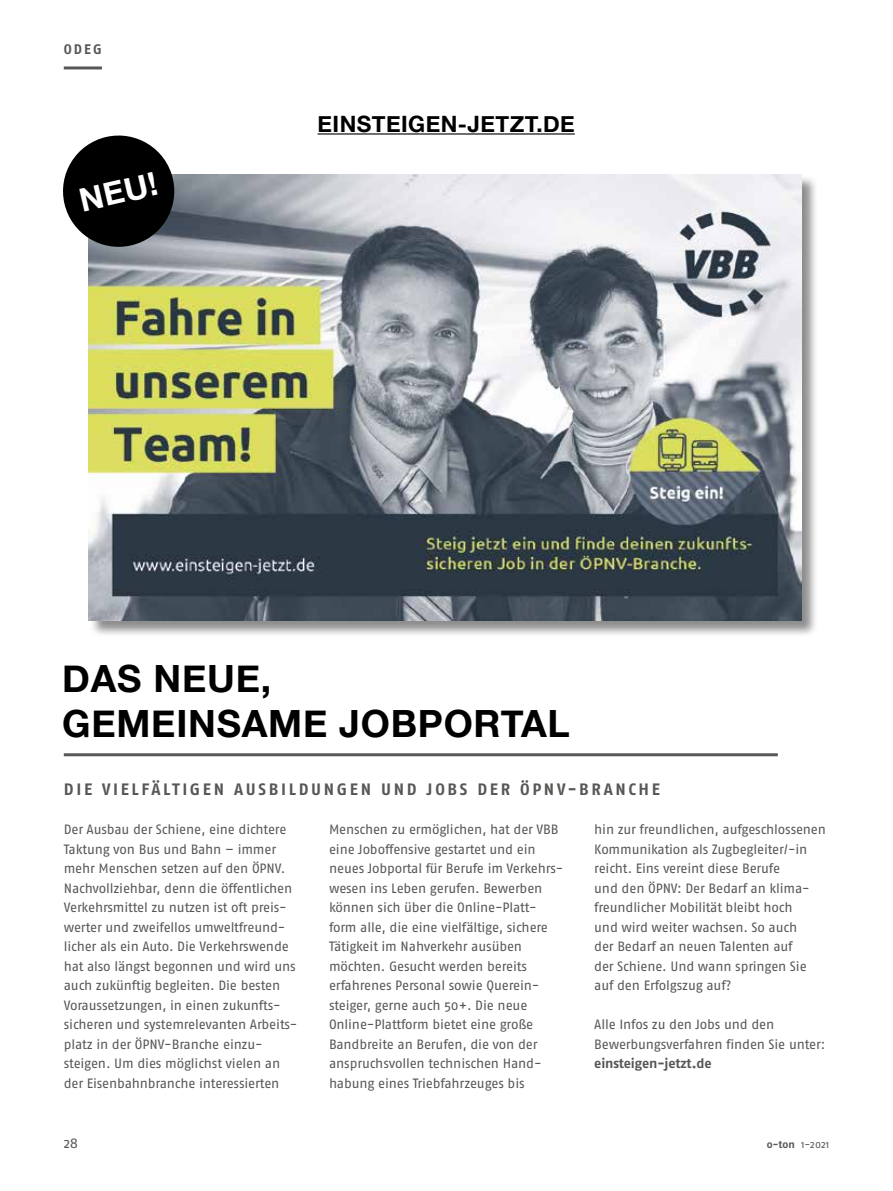
<style>
.page{position:relative;width:893px;height:1191px;background:#fff}
.page>*{position:absolute;margin:0;border:0;box-sizing:border-box;transform-origin:0 0}
.t1{font:700 37.5px/45px "Helvetica Neue";letter-spacing:.02em;color:#000}
.t2{font:700 32.1px "Helvetica Neue";color:#fff}
.t3{font:700 22.5px "Helvetica Neue";letter-spacing:.02em;color:#000}
.t4{font:700 16.5px "Fago OT";letter-spacing:.16em;color:#575756}
.t5{font:14.25px "Fago OT";color:#575756}
.t6{font:700 13.8px "Fago No";color:#575756}
.t7{font:13.5px/19.5px "Fago OT";letter-spacing:-.015em;color:#575756}
.t8{font:700 13.5px "Fago OT";letter-spacing:-.01em;color:#575756}
.t9{font:10.5px "Fago OT";color:#575756}
.s1{font-weight:700}
</style>
<div class="page">
<hr style="left:318px;top:133px;width:257px;height:1px;background:#000">
<hr style="left:64px;top:753px;width:714px;height:3px;background:#575756">
<hr style="left:64px;top:66px;width:38px;height:3px;background:#575756">
<div style="left:89px;top:175px;width:729px;height:462px;background:#000;opacity:.45"></div>
<img style="left:88px;top:174px;width:713px;height:446px">
<svg style="left:63px;top:135px;width:117px;height:117px"></svg>
<p class="t6" style="left:64px;top:41px;width:40px">ODEG</p>
<h2 class="t2" style="left:74px;top:176px;width:81px;rotate:-13deg">NEU!</h2>
<h3 class="t3" style="left:318px;top:106px;width:259px">EINSTEIGEN-JETZT.DE</h3>
<h1 class="t1" style="left:62px;top:657px;width:509px">DAS NEUE,<br>GEMEINSAME JOBPORTAL</h1>
<p class="t4" style="left:64px;top:779px;width:598px">DIE VIELFÄLTIGEN AUSBILDUNGEN UND JOBS DER ÖPNV-BRANCHE</p>
<p class="t7" style="left:64px;top:820px;width:235px">Der Ausbau der Schiene, eine dichtere Taktung von Bus und Bahn – immer mehr Menschen setzen auf den ÖPNV.<br>Nachvollziehbar, denn die öffentlichen Verkehrsmittel zu nutzen ist oft preis&shy;werter und zweifellos umweltfreund&shy;licher als ein Auto. Die Verkehrswende hat also längst begonnen und wird uns auch zukünftig begleiten. Die besten Voraussetzungen, in einen zukunfts&shy;sicheren und systemrelevanten Arbeits&shy;platz in der ÖPNV-Branche einzu&shy;steigen. Um dies möglichst vielen an der Eisenbahnbranche interessierten</p>
<p class="t7" style="left:329px;top:819px;width:236px">Menschen zu ermöglichen, hat der VBB eine Joboffensive gestartet und ein neues Jobportal für Berufe im Verkehrs&shy;wesen ins Leben gerufen. Bewerben können sich über die Online-Platt&shy;form alle, die eine vielfältige, sichere Tätigkeit im Nahverkehr ausüben möchten. Gesucht werden bereits erfahrenes Personal sowie Querein&shy;steiger, gerne auch 50+. Die neue Online-Plattform bietet eine große Bandbreite an Berufen, die von der anspruchsvollen technischen Hand&shy;habung eines Triebfahrzeuges bis</p>
<p class="t7" style="left:594px;top:819px;width:233px">hin zur freundlichen, aufgeschlossenen Kommunikation als Zugbegleiter/-in reicht. Eins vereint diese Berufe<br>und den ÖPNV: Der Bedarf an klima&shy;freundlicher Mobilität bleibt hoch<br>und wird weiter wachsen. So auch<br>der Bedarf an neuen Talenten auf<br>der Schiene. Und wann springen Sie auf den Erfolgszug auf?</p>
<p class="t7" style="left:594px;top:1014px;width:233px">Alle Infos zu den Jobs und den<br>Bewerbungsverfahren finden Sie unter:</p>
<p class="t8" style="left:594px;top:1055px;width:119px">einsteigen-jetzt.de</p>
<p class="t5" style="left:64px;top:1134px;width:16px">28</p>
<p class="t9" style="left:767px;top:1138px;width:64px"><span class="s1">o-ton</span> 1-2021</p>
</div>
